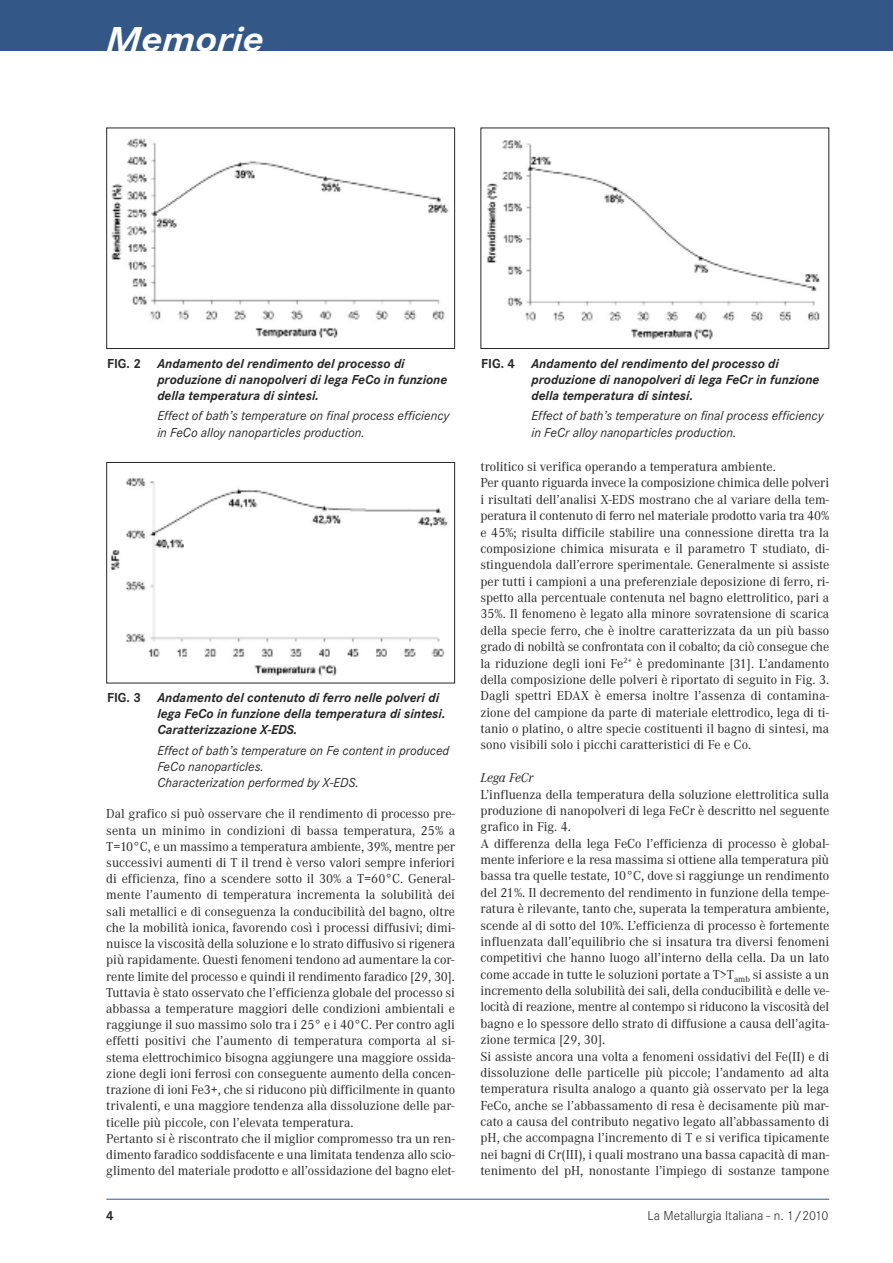
<style>
.page{position:relative;width:893px;height:1263px;background:#fff}
.page>*{position:absolute;margin:0;border:0;box-sizing:border-box;transform-origin:0 0}
.t1{font:italic 700 36px "Corporate S";color:#fff;scale:1.14 1}
.t2{font:13.5px/16.4px "Corporate A";color:#272627}
.t3{font:italic 700 13.5px/16.2px "Corporate S";color:#272627}
.t4{font:italic 13.5px/16.2px "Corporate S";color:#272627}
.t5{font:300 13.5px "Corporate S";color:#272627}
.t6{font:italic 13.5px "Corporate A";color:#272627}
.t7{font:700 13.5px "Corporate S";color:#272627}
.s1{font-style:normal}
</style>
<div class="page">
<div style="left:0;top:0;width:893px;height:50px;background:#335786"></div>
<hr style="left:106px;top:1199px;width:723px;height:1px;background:#335786">
<img style="left:111px;top:138px;width:338px;height:200px">
<div style="left:106px;top:128px;width:349px;height:221px;border:1px solid #272627"></div>
<img style="left:110px;top:477px;width:338px;height:199px">
<div style="left:106px;top:462px;width:349px;height:221px;border:1px solid #272627"></div>
<img style="left:487px;top:140px;width:333px;height:200px">
<div style="left:480px;top:128px;width:349px;height:221px;border:1px solid #272627"></div>
<h1 class="t1" style="left:106px;top:17px;width:140px">Memorie</h1>
<p class="t3" style="left:157px;top:355px;width:291px;text-indent:-50px"><span class="s1">FIG. 2</span> Andamento del rendimento del processo di produzione di nanopolveri di lega FeCo in funzione della temperatura di sintesi.</p>
<p class="t4" style="left:157px;top:408px;width:294px">Effect of bath’s temperature on final process efficiency in FeCo alloy nanoparticles production.</p>
<p class="t3" style="left:157px;top:689px;width:290px;text-indent:-50px"><span class="s1">FIG. 3</span> Andamento del contenuto di ferro nelle polveri di lega FeCo in funzione della temperatura di sintesi.<br>Caratterizzazione X-EDS.</p>
<p class="t4" style="left:157px;top:742px;width:293px">Effect of bath’s temperature on Fe content in produced<br>FeCo nanoparticles.<br>Characterization performed by X-EDS.</p>
<p class="t2" style="left:106px;top:806px;width:350px">Dal grafico si può osservare che il rendimento di processo pre&shy;senta un minimo in condizioni di bassa temperatura, 25% a T=10°C, e un massimo a temperatura ambiente, 39%, mentre per successivi aumenti di T il trend è verso valori sempre inferiori di efficienza, fino a scendere sotto il 30% a T=60°C. General&shy;mente l’aumento di temperatura incrementa la solubilità dei sali metallici e di conseguenza la conducibilità del bagno, oltre che la mobilità ionica, favorendo così i processi diffusivi; dimi&shy;nuisce la viscosità della soluzione e lo strato diffusivo si rigenera più rapidamente. Questi fenomeni tendono ad aumentare la cor&shy;rente limite del processo e quindi il rendimento faradico [29, 30].<br>Tuttavia è stato osservato che l’efficienza globale del processo si abbassa a temperature maggiori delle condizioni ambientali e raggiunge il suo massimo solo tra i 25° e i 40°C. Per contro agli effetti positivi che l’aumento di temperatura comporta al si&shy;stema elettrochimico bisogna aggiungere una maggiore ossida&shy;zione degli ioni ferrosi con conseguente aumento della concen&shy;trazione di ioni Fe3+, che si riducono più difficilmente in quanto trivalenti, e una maggiore tendenza alla dissoluzione delle par&shy;ticelle più piccole, con l’elevata temperatura.<br>Pertanto si è riscontrato che il miglior compromesso tra un ren&shy;dimento faradico soddisfacente e una limitata tendenza allo scio&shy;glimento del materiale prodotto e all’ossidazione del bagno elet-</p>
<p class="t3" style="left:531px;top:355px;width:289px;text-indent:-50px"><span class="s1">FIG. 4</span> Andamento del rendimento del processo di produzione di nanopolveri di lega FeCr in funzione della temperatura di sintesi.</p>
<p class="t4" style="left:531px;top:408px;width:294px">Effect of bath’s temperature on final process efficiency in FeCr alloy nanoparticles production.</p>
<p class="t2" style="left:480px;top:458px;width:350px">trolitico si verifica operando a temperatura ambiente.<br>Per quanto riguarda invece la composizione chimica delle polveri i risultati dell’analisi X-EDS mostrano che al variare della tem&shy;peratura il contenuto di ferro nel materiale prodotto varia tra 40% e 45%; risulta difficile stabilire una connessione diretta tra la composizione chimica misurata e il parametro T studiato, di&shy;stinguendola dall’errore sperimentale. Generalmente si assiste per tutti i campioni a una preferenziale deposizione di ferro, ri&shy;spetto alla percentuale contenuta nel bagno elettrolitico, pari a 35%. Il fenomeno è legato alla minore sovratensione di scarica della specie ferro, che è inoltre caratterizzata da un più basso grado di nobiltà se confrontata con il cobalto; da ciò consegue che la riduzione degli ioni Fe<sup>2+</sup> è predominante [31]. L’andamento della composizione delle polveri è riportato di seguito in Fig. 3.<br>Dagli spettri EDAX è emersa inoltre l’assenza di contamina&shy;zione del campione da parte di materiale elettrodico, lega di ti&shy;tanio o platino, o altre specie costituenti il bagno di sintesi, ma sono visibili solo i picchi caratteristici di Fe e Co.</p>
<p class="t6" style="left:480px;top:770px;width:54px">Lega FeCr</p>
<p class="t2" style="left:480px;top:786px;width:350px">L’influenza della temperatura della soluzione elettrolitica sulla produzione di nanopolveri di lega FeCr è descritto nel seguente grafico in Fig. 4.<br>A differenza della lega FeCo l’efficienza di processo è global&shy;mente inferiore e la resa massima si ottiene alla temperatura più bassa tra quelle testate, 10°C, dove si raggiunge un rendimento del 21%. Il decremento del rendimento in funzione della tempe&shy;ratura è rilevante, tanto che, superata la temperatura ambiente, scende al di sotto del 10%. L’efficienza di processo è fortemente influenzata dall’equilibrio che si insatura tra diversi fenomeni competitivi che hanno luogo all’interno della cella. Da un lato come accade in tutte le soluzioni portate a T&gt;T<sub>amb</sub> si assiste a un incremento della solubilità dei sali, della conducibilità e delle ve&shy;locità di reazione, mentre al contempo si riducono la viscosità del bagno e lo spessore dello strato di diffusione a causa dell’agita&shy;zione termica [29, 30].<br>Si assiste ancora una volta a fenomeni ossidativi del Fe(II) e di dissoluzione delle particelle più piccole; l’andamento ad alta temperatura risulta analogo a quanto già osservato per la lega FeCo, anche se l’abbassamento di resa è decisamente più mar&shy;cato a causa del contributo negativo legato all’abbassamento di pH, che accompagna l’incremento di T e si verifica tipicamente nei bagni di Cr(III), i quali mostrano una bassa capacità di man&shy;tenimento del pH, nonostante l’impiego di sostanze tampone</p>
<p class="t7" style="left:106px;top:1207px;width:9px">4</p>
<p class="t5" style="left:648px;top:1207px;width:182px">La Metallurgia Italiana - n. 1/2010</p>
</div>
